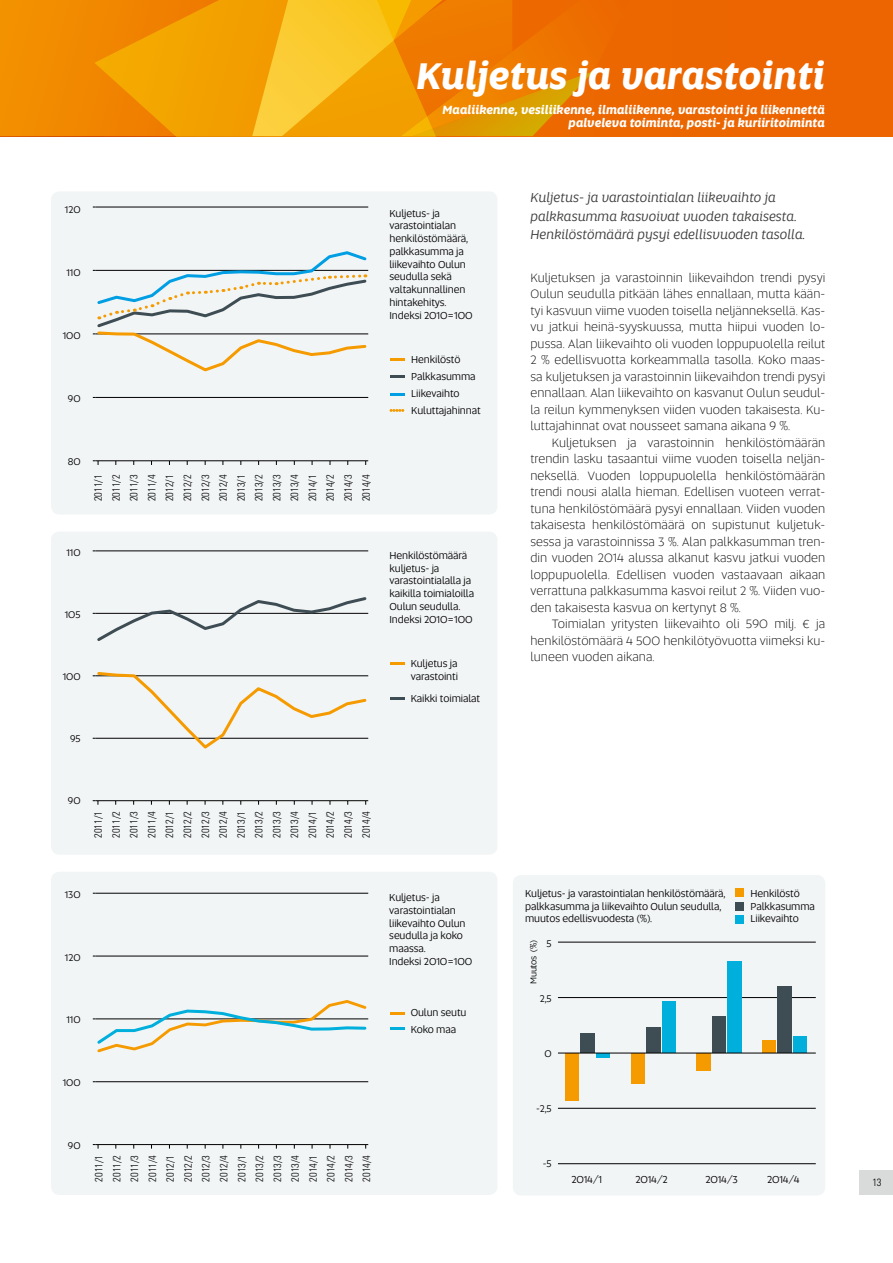
<style>
.page{position:relative;width:893px;height:1263px;background:#fff}
.page>*{position:absolute;margin:0;border:0;box-sizing:border-box;transform-origin:0 0}
.t1{font:italic 700 37.5px "Altis";color:#fff}
.t2{font:italic 13.5px/18.8px "Altis";color:#3a3a39}
.t3{font:300 12.75px/16.5px "Altis";letter-spacing:.005em;color:#000;text-align:justify}
.t4{font:italic 700 12px/13.5px "Altis";color:#fff;text-align:right}
.t5{font:10.5px/12.8px "Altis";letter-spacing:-.01em;color:#000}
.t6{font:300 condensed 10.5px/17.9px "Univers LT Std";color:#000;text-align:justify}
.t7{font:10.2px "Altis";color:#000}
.t8{font:9px "Altis";letter-spacing:-.02em;color:#000}
</style>
<div class="page">
<div style="left:859px;top:1171px;width:34px;height:24px;background:#d9dada"></div>
<div style="left:0;top:0;width:893px;height:136px;background:#ec6500"></div>
<svg style="left:512px;top:13px;width:83px;height:123px"></svg>
<svg style="left:0;top:0;width:512px;height:136px;background:#f08a00"></svg>
<svg style="left:94px;top:0;width:393px;height:136px;background:#f39f09"></svg>
<div style="left:51px;top:191px;width:446px;height:323px;background:#f2f5f6;border-radius:9px"></div>
<div style="left:51px;top:531px;width:446px;height:324px;background:#f2f5f6;border-radius:9px"></div>
<div style="left:51px;top:872px;width:446px;height:323px;background:#f2f5f6;border-radius:9px"></div>
<div style="left:513px;top:875px;width:312px;height:320px;background:#f2f5f6;border-radius:9px"></div>
<hr style="left:390px;top:375px;width:14px;height:3px;background:#3e4d54">
<hr style="left:390px;top:358px;width:14px;height:3px;background:#f59b00">
<svg style="left:390px;top:393px;width:14px;height:2px"></svg>
<svg style="left:391px;top:409px;width:12px;height:3px"></svg>
<hr style="left:390px;top:662px;width:14px;height:3px;background:#f59b00">
<hr style="left:390px;top:697px;width:14px;height:3px;background:#3e4d54">
<hr style="left:390px;top:1012px;width:14px;height:3px;background:#f59b00">
<hr style="left:390px;top:1027px;width:14px;height:3px;background:#00afdb">
<div style="left:736px;top:889px;width:8px;height:8px;background:#f59b00"></div>
<div style="left:736px;top:902px;width:8px;height:8px;background:#3e4d54"></div>
<div style="left:736px;top:915px;width:8px;height:8px;background:#00afdb"></div>
<hr style="left:563px;top:1163px;width:253px;height:1px;background:#000">
<hr style="left:563px;top:1108px;width:253px;height:1px;background:#000">
<hr style="left:563px;top:997px;width:253px;height:1px;background:#000">
<hr style="left:563px;top:942px;width:253px;height:1px;background:#000">
<div style="left:565px;top:1053px;width:14px;height:47px;background:#f59b00"></div>
<div style="left:580px;top:1033px;width:14px;height:20px;background:#3e4d54"></div>
<hr style="left:596px;top:1053px;width:14px;height:4px;background:#00afdb">
<div style="left:631px;top:1053px;width:14px;height:31px;background:#f59b00"></div>
<div style="left:646px;top:1027px;width:14px;height:26px;background:#3e4d54"></div>
<div style="left:661px;top:1001px;width:14px;height:52px;background:#00afdb"></div>
<div style="left:696px;top:1053px;width:14px;height:17px;background:#f59b00"></div>
<div style="left:712px;top:1016px;width:14px;height:37px;background:#3e4d54"></div>
<div style="left:727px;top:961px;width:14px;height:92px;background:#00afdb"></div>
<div style="left:762px;top:1040px;width:14px;height:13px;background:#f59b00"></div>
<div style="left:777px;top:986px;width:14px;height:67px;background:#3e4d54"></div>
<div style="left:793px;top:1036px;width:14px;height:17px;background:#00afdb"></div>
<hr style="left:558px;top:1053px;width:258px;height:1px;background:#000">
<hr style="left:96px;top:460px;width:272px;height:1px;background:#000">
<hr style="left:96px;top:397px;width:272px;height:1px;background:#000">
<hr style="left:96px;top:207px;width:272px;height:1px;background:#000">
<svg style="left:93px;top:460px;width:6px;height:5px"></svg>
<svg style="left:93px;top:251px;width:276px;height:121px"></svg>
<hr style="left:95px;top:800px;width:273px;height:1px;background:#000">
<hr style="left:95px;top:551px;width:273px;height:1px;background:#000">
<svg style="left:93px;top:800px;width:6px;height:5px"></svg>
<svg style="left:93px;top:672px;width:275px;height:77px"></svg>
<svg style="left:93px;top:597px;width:275px;height:44px"></svg>
<hr style="left:96px;top:1144px;width:272px;height:1px;background:#000">
<hr style="left:96px;top:1081px;width:272px;height:1px;background:#000">
<hr style="left:96px;top:956px;width:272px;height:1px;background:#000">
<hr style="left:96px;top:893px;width:272px;height:1px;background:#000">
<svg style="left:93px;top:1144px;width:6px;height:4px"></svg>
<svg style="left:93px;top:1000px;width:276px;height:53px"></svg>
<h1 class="t1" style="left:417px;top:48px;width:410px">Kuljetus ja varastointi</h1>
<p class="t4" style="left:443px;top:102px;width:384px">Maaliikenne, vesiliikenne, ilmaliikenne, varastointi ja liikennettä palveleva toiminta, posti- ja kuriiritoiminta</p>
<p class="t7" style="left:65px;top:203px;width:17px">120</p>
<p class="t7" style="left:66px;top:265px;width:16px">110</p>
<p class="t7" style="left:63px;top:328px;width:19px">100</p>
<p class="t7" style="left:68px;top:391px;width:14px">90</p>
<p class="t7" style="left:68px;top:454px;width:14px">80</p>
<p class="t6" style="left:89px;top:501px;width:28px;rotate:-90deg">2011/1<br>2011/2<br>2011/3<br>2011/4<br>2012/1<br>2012/2<br>2012/3<br>2012/4<br>2013/1<br>2013/2<br>2013/3<br>2013/4<br>2014/1<br>2014/2<br>2014/3<br>2014/4</p>
<p class="t5" style="left:389px;top:206px;width:85px">Kuljetus- ja varastointialan henkilöstömäärä, palkkasumma ja liikevaihto Oulun seudulla sekä valtakunnallinen hintakehitys.<br>Indeksi 2010=100</p>
<p class="t5" style="left:411px;top:351px;width:71px;line-height:16.8px">Henkilöstö<br>Palkkasumma<br>Liikevaihto<br>Kuluttajahinnat</p>
<p class="t7" style="left:66px;top:545px;width:16px">110</p>
<p class="t7" style="left:65px;top:607px;width:17px">105</p>
<p class="t7" style="left:63px;top:669px;width:19px">100</p>
<p class="t7" style="left:70px;top:732px;width:12px">95</p>
<p class="t5" style="left:389px;top:548px;width:86px">Henkilöstömäärä kuljetus- ja varastointialalla ja kaikilla toimialoilla<br>Oulun seudulla.<br>Indeksi 2010=100</p>
<p class="t5" style="left:411px;top:656px;width:49px;line-height:13.5px">Kuljetus ja varastointi</p>
<p class="t5" style="left:411px;top:692px;width:71px">Kaikki toimialat</p>
<p class="t7" style="left:68px;top:794px;width:14px">90</p>
<p class="t6" style="left:89px;top:838px;width:28px;rotate:-90deg">2011/1<br>2011/2<br>2011/3<br>2011/4<br>2012/1<br>2012/2<br>2012/3<br>2012/4<br>2013/1<br>2013/2<br>2013/3<br>2013/4<br>2014/1<br>2014/2<br>2014/3<br>2014/4</p>
<p class="t7" style="left:65px;top:887px;width:17px">130</p>
<p class="t7" style="left:65px;top:950px;width:17px">120</p>
<p class="t7" style="left:66px;top:1013px;width:16px">110</p>
<p class="t7" style="left:63px;top:1075px;width:19px">100</p>
<p class="t5" style="left:389px;top:891px;width:85px">Kuljetus- ja varastointialan liikevaihto Oulun seudulla ja koko maassa.<br>Indeksi 2010=100</p>
<p class="t5" style="left:411px;top:1004px;width:57px;line-height:16.5px">Oulun seutu<br>Koko maa</p>
<p class="t7" style="left:68px;top:1138px;width:14px">90</p>
<p class="t6" style="left:90px;top:1182px;width:28px;rotate:-90deg">2011/1<br>2011/2<br>2011/3<br>2011/4<br>2012/1<br>2012/2<br>2012/3<br>2012/4<br>2013/1<br>2013/2<br>2013/3<br>2013/4<br>2014/1<br>2014/2<br>2014/3<br>2014/4</p>
<p class="t2" style="left:530px;top:187px;width:276px">Kuljetus- ja varastointialan liikevaihto ja palkkasumma kasvoivat vuoden takaisesta.<br>Henkilöstömäärä pysyi edellisvuoden tasolla.</p>
<p class="t3" style="left:530px;top:269px;width:296px">Kuljetuksen ja varastoinnin liikevaihdon trendi pysyi Oulun seudulla pitkään lähes ennallaan, mutta kään&shy;tyi kasvuun viime vuoden toisella neljänneksellä. Kas&shy;vu jatkui heinä-syyskuussa, mutta hiipui vuoden lo&shy;pussa. Alan liikevaihto oli vuoden loppupuolella reilut 2 % edellisvuotta korkeammalla tasolla. Koko maas&shy;sa kuljetuksen ja varastoinnin liikevaihdon trendi pysyi ennallaan. Alan liikevaihto on kasvanut Oulun seudul&shy;la reilun kymmenyksen viiden vuoden takaisesta. Ku&shy;luttajahinnat ovat nousseet samana aikana 9 %.</p>
<p class="t3" style="left:530px;top:434px;width:296px;text-indent:21px">Kuljetuksen ja varastoinnin henkilöstömäärän trendin lasku tasaantui viime vuoden toisella neljän&shy;neksellä. Vuoden loppupuolella henkilöstömäärän trendi nousi alalla hieman. Edellisen vuoteen verrat&shy;tuna henkilöstömäärä pysyi ennallaan. Viiden vuoden takaisesta henkilöstömäärä on supistunut kuljetuk&shy;sessa ja varastoinnissa 3 %. Alan palkkasumman tren&shy;din vuoden 2014 alussa alkanut kasvu jatkui vuoden loppupuolella. Edellisen vuoden vastaavaan aikaan verrattuna palkkasumma kasvoi reilut 2 %. Viiden vuo&shy;den takaisesta kasvua on kertynyt 8 %.</p>
<p class="t3" style="left:530px;top:615px;width:296px;text-indent:21px">Toimialan yritysten liikevaihto oli 590 milj. € ja henkilöstömäärä 4 500 henkilötyövuotta viimeksi ku&shy;luneen vuoden aikana.</p>
<p class="t5" style="left:525px;top:887px;width:202px">Kuljetus- ja varastointialan henkilöstömäärä, palkkasumma ja liikevaihto Oulun seudulla, muutos edellisvuodesta (%).</p>
<p class="t8" style="left:527px;top:984px;width:46px;rotate:-90deg">Muutos (%)</p>
<p class="t7" style="left:547px;top:936px;width:7px">5</p>
<p class="t7" style="left:540px;top:991px;width:14px">2,5</p>
<p class="t7" style="left:544px;top:1046px;width:9px">0</p>
<p class="t7" style="left:536px;top:1101px;width:17px">-2,5</p>
<p class="t7" style="left:543px;top:1156px;width:10px">-5</p>
<p class="t5" style="left:751px;top:887px;width:66px">Henkilöstö<br>Palkkasumma<br>Liikevaihto</p>
<p class="t5" style="left:572px;top:1173px;width:32px">2014/1</p>
<p class="t5" style="left:636px;top:1173px;width:34px">2014/2</p>
<p class="t5" style="left:706px;top:1173px;width:34px">2014/3</p>
<p class="t5" style="left:767px;top:1173px;width:34px">2014/4</p>
<p class="t6" style="left:872px;top:1173px;width:11px">13</p>
</div>
